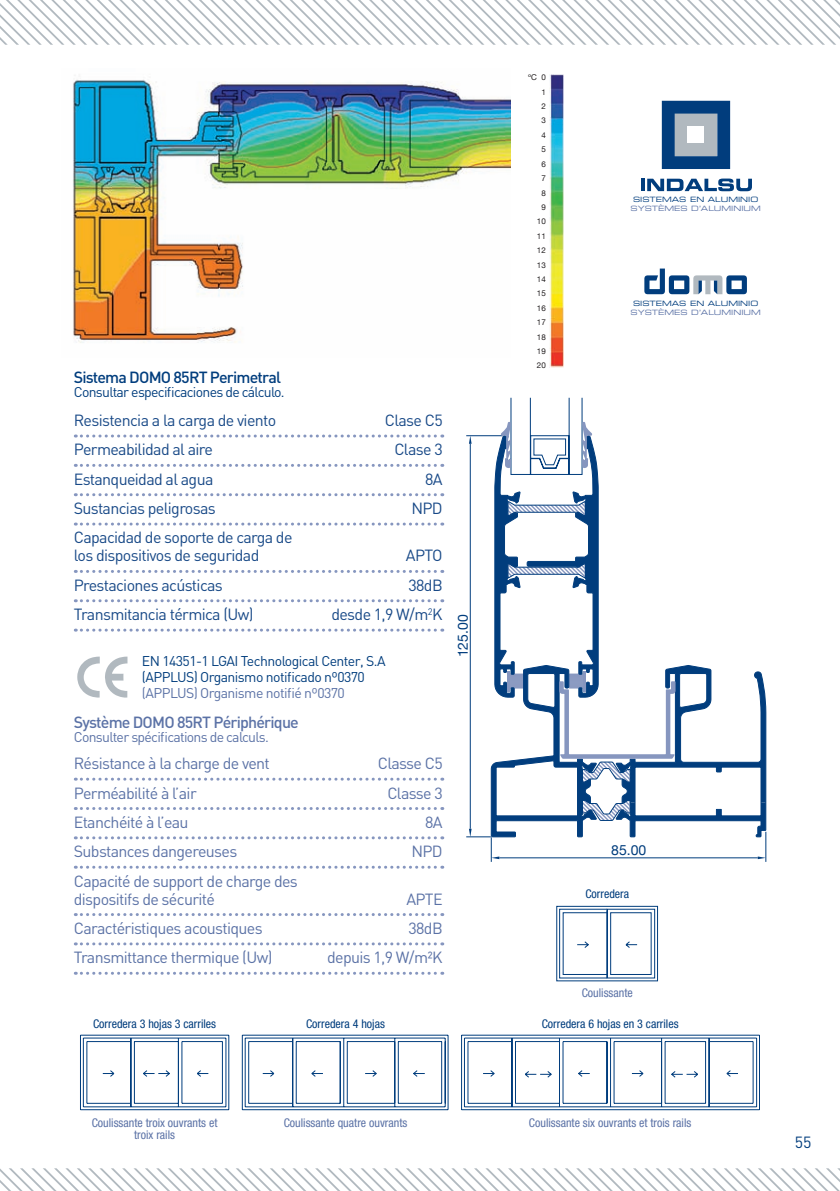
<style>
.page{position:relative;width:840px;height:1191px;background:#fff}
.page>*{position:absolute;margin:0;border:0;box-sizing:border-box;transform-origin:0 0}
.TABLA-2º_idioma{font:16px "DIN";letter-spacing:-.04em;color:#5b72a6}
.TABLA{font:16px "DIN";letter-spacing:-.04em;color:#184987}
.TABLA-SIMPLE_2º_idio{font:16px "DIN";letter-spacing:-.04em;color:#5b72a6}
.t1{font:500 16px "DIN";letter-spacing:-.05em;color:#5b72a6}
.TABLA-SIMPLE{font:16px "DIN";letter-spacing:-.04em;color:#184987}
.t2{font:500 16px "DIN";letter-spacing:-.05em;color:#013d7d}
.t3{font:16px "DIN";color:#013d7d}
.t4{font:14px "DIN";letter-spacing:-.04em;color:#013d7d}
.t5{font:14px "DIN";letter-spacing:-.05em;color:#5b72a6}
.t6{font:14px "Helvetica Neue";color:#013d7d}
.APERTURAS_-_2º_idiom{font:condensed 12px/12px "Helvetica Neue";color:#5b72a6;text-align:center}
.APERTURAS_-_1er_idio{font:condensed 12px "Helvetica Neue";color:#013d7d}
.t7{font:8px "Helvetica Neue";color:#231f20}
.t8{font:7.2px "Eurostile Extended Two";color:#5b72a6}
.t9{font:7.2px "Eurostile Extended Two";color:#013d7d}
</style>
<div class="page">
<svg style="left:0;top:0;width:839px;height:45px"></svg>
<svg style="left:0;top:1168px;width:839px;height:23px"></svg>
<svg style="left:75px;top:777px;width:367px;height:3px"></svg>
<svg style="left:75px;top:807px;width:367px;height:3px"></svg>
<svg style="left:75px;top:836px;width:367px;height:3px"></svg>
<svg style="left:75px;top:865px;width:367px;height:3px"></svg>
<svg style="left:75px;top:913px;width:367px;height:3px"></svg>
<svg style="left:75px;top:942px;width:367px;height:3px"></svg>
<svg style="left:75px;top:971px;width:367px;height:3px"></svg>
<img style="left:73px;top:79px;width:437px;height:264px">
<svg style="left:77px;top:656px;width:50px;height:41px"></svg>
<svg style="left:661px;top:101px;width:68px;height:68px;background:#4e749c"></svg>
<svg style="left:641px;top:179px;width:3px;height:12px"></svg>
<svg style="left:647px;top:178px;width:104px;height:13px"></svg>
<svg style="left:644px;top:268px;width:102px;height:26px"></svg>
<svg style="left:556px;top:905px;width:103px;height:76px"></svg>
<svg style="left:80px;top:1034px;width:149px;height:76px"></svg>
<svg style="left:241px;top:1034px;width:518px;height:76px"></svg>
<img style="left:549px;top:74px;width:14px;height:294px">
<svg style="left:490px;top:397px;width:276px;height:465px"></svg>
<svg style="left:491px;top:856px;width:8px;height:3px"></svg>
<svg style="left:757px;top:856px;width:8px;height:3px"></svg>
<svg style="left:466px;top:422px;width:299px;height:423px"></svg>
<svg style="left:75px;top:434px;width:367px;height:3px"></svg>
<svg style="left:75px;top:464px;width:367px;height:3px"></svg>
<svg style="left:75px;top:493px;width:367px;height:3px"></svg>
<svg style="left:75px;top:522px;width:367px;height:3px"></svg>
<svg style="left:75px;top:570px;width:367px;height:3px"></svg>
<svg style="left:75px;top:599px;width:367px;height:3px"></svg>
<svg style="left:75px;top:628px;width:367px;height:3px"></svg>
<p class="t2" style="left:74px;top:366px;width:208px">Sistema DOMO 85RT Perimetral</p>
<p class="t4" style="left:74px;top:383px;width:210px">Consultar especificaciones de cálculo.</p>
<p class="TABLA" style="left:74px;top:410px;width:204px">Resistencia a la carga de viento</p>
<p class="TABLA" style="left:384px;top:410px;width:59px">Clase C5</p>
<p class="TABLA" style="left:74px;top:439px;width:140px">Permeabilidad al aire</p>
<p class="TABLA" style="left:394px;top:439px;width:50px">Clase 3</p>
<p class="TABLA" style="left:74px;top:469px;width:141px">Estanqueidad al agua</p>
<p class="TABLA" style="left:425px;top:469px;width:19px">8A</p>
<p class="TABLA" style="left:74px;top:498px;width:143px">Sustancias peligrosas</p>
<p class="TABLA" style="left:411px;top:498px;width:33px">NPD</p>
<p class="TABLA-SIMPLE" style="left:74px;top:527px;width:220px">Capacidad de soporte de carga de</p>
<p class="TABLA" style="left:74px;top:545px;width:187px">los dispositivos de seguridad</p>
<p class="TABLA" style="left:405px;top:545px;width:38px">APTO</p>
<p class="TABLA" style="left:74px;top:575px;width:150px">Prestaciones acústicas</p>
<p class="TABLA" style="left:408px;top:575px;width:36px">38dB</p>
<p class="TABLA" style="left:74px;top:604px;width:181px">Transmitancia térmica (Uw)</p>
<p class="TABLA" style="left:331px;top:604px;width:113px">desde 1,9 W/m<sup>2</sup>K</p>
<p class="t4" style="left:142px;top:652px;width:245px">EN 14351-1 LGAI Technological Center, S.A</p>
<p class="t4" style="left:142px;top:668px;width:224px">(APPLUS) Organismo notificado nº0370</p>
<p class="t5" style="left:142px;top:684px;width:204px">(APPLUS) Organisme notifié nº0370</p>
<p class="t1" style="left:74px;top:712px;width:226px">Système DOMO 85RT Périphérique</p>
<p class="t5" style="left:74px;top:728px;width:194px">Consulter spécifications de calculs.</p>
<p class="TABLA-2º_idioma" style="left:74px;top:753px;width:197px">Résistance à la charge de vent</p>
<p class="TABLA-2º_idioma" style="left:377px;top:753px;width:66px">Classe C5</p>
<p class="TABLA-2º_idioma" style="left:74px;top:782px;width:124px">Perméabilité à l’air</p>
<p class="TABLA-2º_idioma" style="left:387px;top:782px;width:57px">Classe 3</p>
<p class="TABLA-2º_idioma" style="left:74px;top:812px;width:116px">Etanchéité à l’eau</p>
<p class="TABLA-2º_idioma" style="left:425px;top:812px;width:19px">8A</p>
<p class="TABLA-2º_idioma" style="left:74px;top:841px;width:165px">Substances dangereuses</p>
<p class="TABLA-2º_idioma" style="left:411px;top:841px;width:33px">NPD</p>
<p class="TABLA-SIMPLE_2º_idio" style="left:74px;top:870px;width:225px">Capacité de support de charge des</p>
<p class="TABLA-2º_idioma" style="left:74px;top:888px;width:143px">dispositifs de sécurité</p>
<p class="TABLA-2º_idioma" style="left:406px;top:888px;width:38px">APTE</p>
<p class="TABLA-2º_idioma" style="left:74px;top:918px;width:190px">Caractéristiques acoustiques</p>
<p class="TABLA-2º_idioma" style="left:408px;top:918px;width:36px">38dB</p>
<p class="TABLA-2º_idioma" style="left:74px;top:947px;width:200px">Transmittance thermique (Uw)</p>
<p class="TABLA-2º_idioma" style="left:327px;top:947px;width:117px">depuis 1,9 W/m²K</p>
<p class="t6" style="left:452px;top:657px;width:44px;rotate:-90deg">125.00</p>
<p class="t7" style="left:528px;top:72px;width:19px">ºC 0</p>
<p class="t7" style="left:541px;top:86px;width:6px">1</p>
<p class="t7" style="left:541px;top:100px;width:6px">2</p>
<p class="t7" style="left:541px;top:115px;width:6px">3</p>
<p class="t7" style="left:541px;top:129px;width:6px">4</p>
<p class="t7" style="left:541px;top:144px;width:6px">5</p>
<p class="t7" style="left:541px;top:158px;width:6px">6</p>
<p class="t7" style="left:541px;top:172px;width:6px">7</p>
<p class="t7" style="left:541px;top:187px;width:6px">8</p>
<p class="t7" style="left:541px;top:201px;width:6px">9</p>
<p class="t7" style="left:536px;top:216px;width:10px">10</p>
<p class="t7" style="left:536px;top:230px;width:10px">11</p>
<p class="t7" style="left:536px;top:244px;width:10px">12</p>
<p class="t7" style="left:536px;top:259px;width:10px">13</p>
<p class="t7" style="left:536px;top:273px;width:10px">14</p>
<p class="t7" style="left:536px;top:288px;width:10px">15</p>
<p class="t7" style="left:536px;top:302px;width:10px">16</p>
<p class="t7" style="left:536px;top:316px;width:10px">17</p>
<p class="t7" style="left:536px;top:331px;width:10px">18</p>
<p class="t7" style="left:536px;top:345px;width:10px">19</p>
<p class="t7" style="left:536px;top:360px;width:10px">20</p>
<p class="t9" style="left:632px;top:195px;width:127px">SISTEMAS EN ALUMINIO</p>
<p class="t8" style="left:630px;top:203px;width:132px">SYSTÈMES D’ALUMINIUM</p>
<p class="t9" style="left:632px;top:299px;width:127px">SISTEMAS EN ALUMINIO</p>
<p class="t8" style="left:630px;top:307px;width:132px">SYSTÈMES D’ALUMINIUM</p>
<p class="t6" style="left:611px;top:840px;width:37px">85.00</p>
<p class="APERTURAS_-_1er_idio" style="left:585px;top:887px;width:45px">Corredera</p>
<p class="APERTURAS_-_2º_idiom" style="left:581px;top:986px;width:53px">Coulissante</p>
<p class="APERTURAS_-_1er_idio" style="left:93px;top:1016px;width:124px">Corredera 3 hojas 3 carriles</p>
<p class="APERTURAS_-_1er_idio" style="left:306px;top:1016px;width:80px">Corredera 4 hojas</p>
<p class="APERTURAS_-_1er_idio" style="left:541px;top:1016px;width:138px">Corredera 6 hojas en 3 carriles</p>
<p class="APERTURAS_-_2º_idiom" style="left:92px;top:1116px;width:127px">Coulissante troix ouvrants et troix rails</p>
<p class="APERTURAS_-_2º_idiom" style="left:283px;top:1116px;width:125px">Coulissante quatre ouvrants</p>
<p class="APERTURAS_-_2º_idiom" style="left:528px;top:1116px;width:164px">Coulissante six ouvrants et trois rails</p>
<p class="t3" style="left:794px;top:1132px;width:18px">55</p>
</div>
